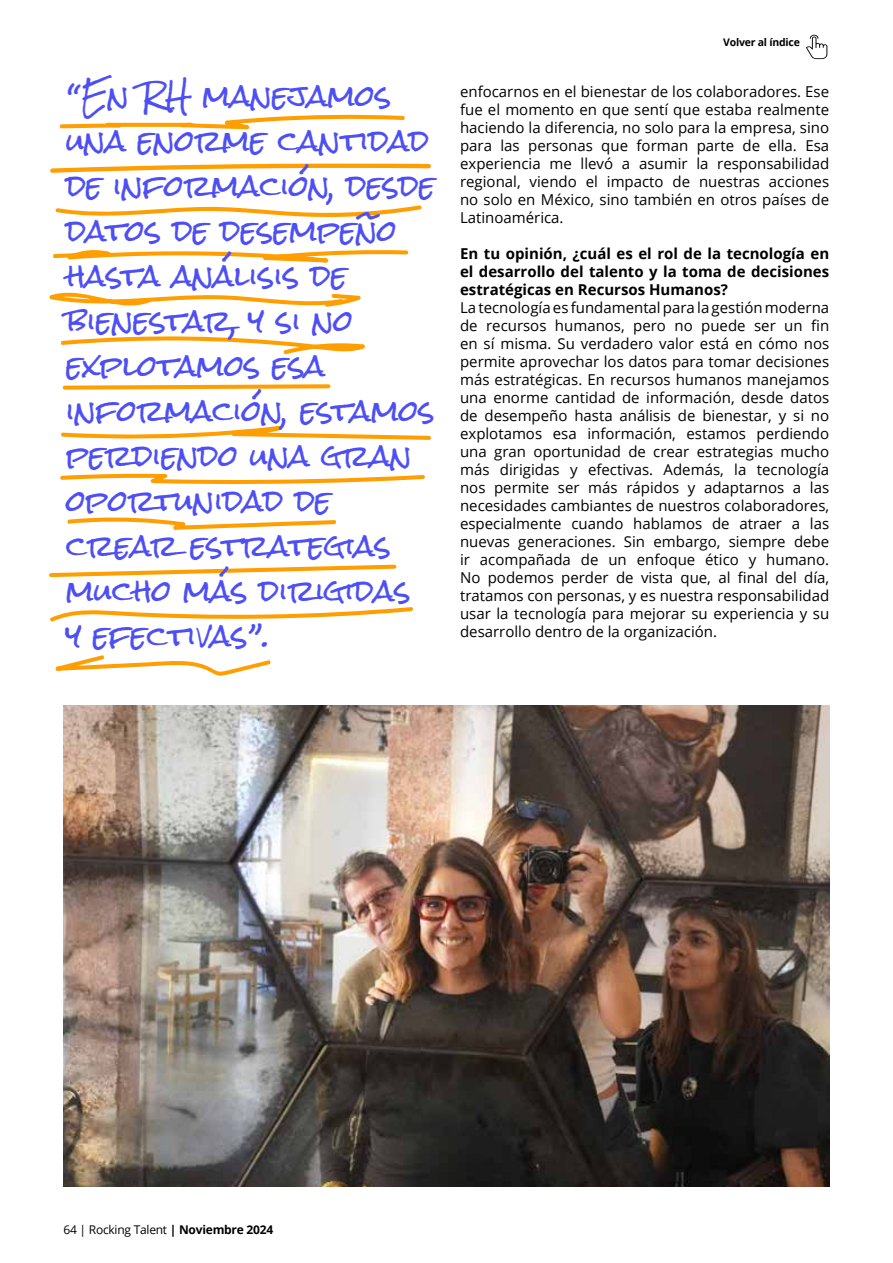
<style>
.page{position:relative;width:893px;height:1263px;background:#fff}
.page>*{position:absolute;margin:0;border:0;box-sizing:border-box;transform-origin:0 0}
.t1{font:28.5px/45px "Rock Salt";color:#4d4ff5}
.t2{font:15px/18px "Open Sans";color:#000;text-align:justify}
.t3{font:700 15px/18px "Open Sans";color:#000;text-align:justify}
.t4{font:12px "Open Sans";letter-spacing:-.02em;color:#000}
.t5{font:700 10.5px "Open Sans";letter-spacing:-.02em;color:#000}
.s1{font-weight:700}
</style>
<div class="page">
<svg style="left:59px;top:114px;width:346px;height:15px"></svg>
<svg style="left:50px;top:163px;width:381px;height:10px"></svg>
<svg style="left:55px;top:205px;width:367px;height:12px"></svg>
<svg style="left:53px;top:250px;width:356px;height:13px"></svg>
<svg style="left:49px;top:292px;width:312px;height:15px"></svg>
<svg style="left:61px;top:336px;width:304px;height:19px"></svg>
<svg style="left:62px;top:384px;width:269px;height:6px"></svg>
<svg style="left:61px;top:426px;width:370px;height:14px"></svg>
<svg style="left:60px;top:473px;width:365px;height:12px"></svg>
<svg style="left:67px;top:517px;width:269px;height:13px"></svg>
<svg style="left:49px;top:565px;width:348px;height:12px"></svg>
<svg style="left:50px;top:607px;width:363px;height:15px"></svg>
<svg style="left:55px;top:655px;width:216px;height:21px"></svg>
<img style="left:63px;top:705px;width:766px;height:481px">
<svg style="left:806px;top:35px;width:21px;height:24px"></svg>
<p class="t1" style="left:66px;top:75px;width:371px">“En RH manejamos una enorme cantidad de información, desde datos de desempeño hasta análisis de bienestar, y si no explotamos esa información, estamos perdiendo una gran oportunidad de crear estrategias mucho más dirigidas<br>y efectivas”.</p>
<p class="t5" style="left:723px;top:35px;width:78px">Volver al índice</p>
<p class="t2" style="left:460px;top:82px;width:371px">enfocarnos en el bienestar de los colaboradores. Ese fue el momento en que sentí que estaba realmente haciendo la diferencia, no solo para la empresa, sino para las personas que forman parte de ella. Esa experiencia me llevó a asumir la responsabilidad regional, viendo el impacto de nuestras acciones no solo en México, sino también en otros países de Latinoamérica.</p>
<p class="t3" style="left:460px;top:244px;width:371px">En tu opinión, ¿cuál es el rol de la tecnología en el desarrollo del talento y la toma de decisiones estratégicas en Recursos Humanos?</p>
<p class="t2" style="left:460px;top:298px;width:371px">La tecnología es fundamental para la gestión moderna de recursos humanos, pero no puede ser un fin en sí misma. Su verdadero valor está en cómo nos permite aprovechar los datos para tomar decisiones más estratégicas. En recursos humanos manejamos una enorme cantidad de información, desde datos de desempeño hasta análisis de bienestar, y si no explotamos esa información, estamos perdiendo una gran oportunidad de crear estrategias mucho más dirigidas y efectivas. Además, la tecnología nos permite ser más rápidos y adaptarnos a las necesidades cambiantes de nuestros colaboradores, especialmente cuando hablamos de atraer a las nuevas generaciones. Sin embargo, siempre debe ir acompañada de un enfoque ético y humano.<br>No podemos perder de vista que, al final del día, tratamos con personas, y es nuestra responsabilidad usar la tecnología para mejorar su experiencia y su desarrollo dentro de la organización.</p>
<p class="t4" style="left:63px;top:1221px;width:211px">64 | Rocking Talent <span class="s1">| Noviembre 2024</span></p>
</div>
